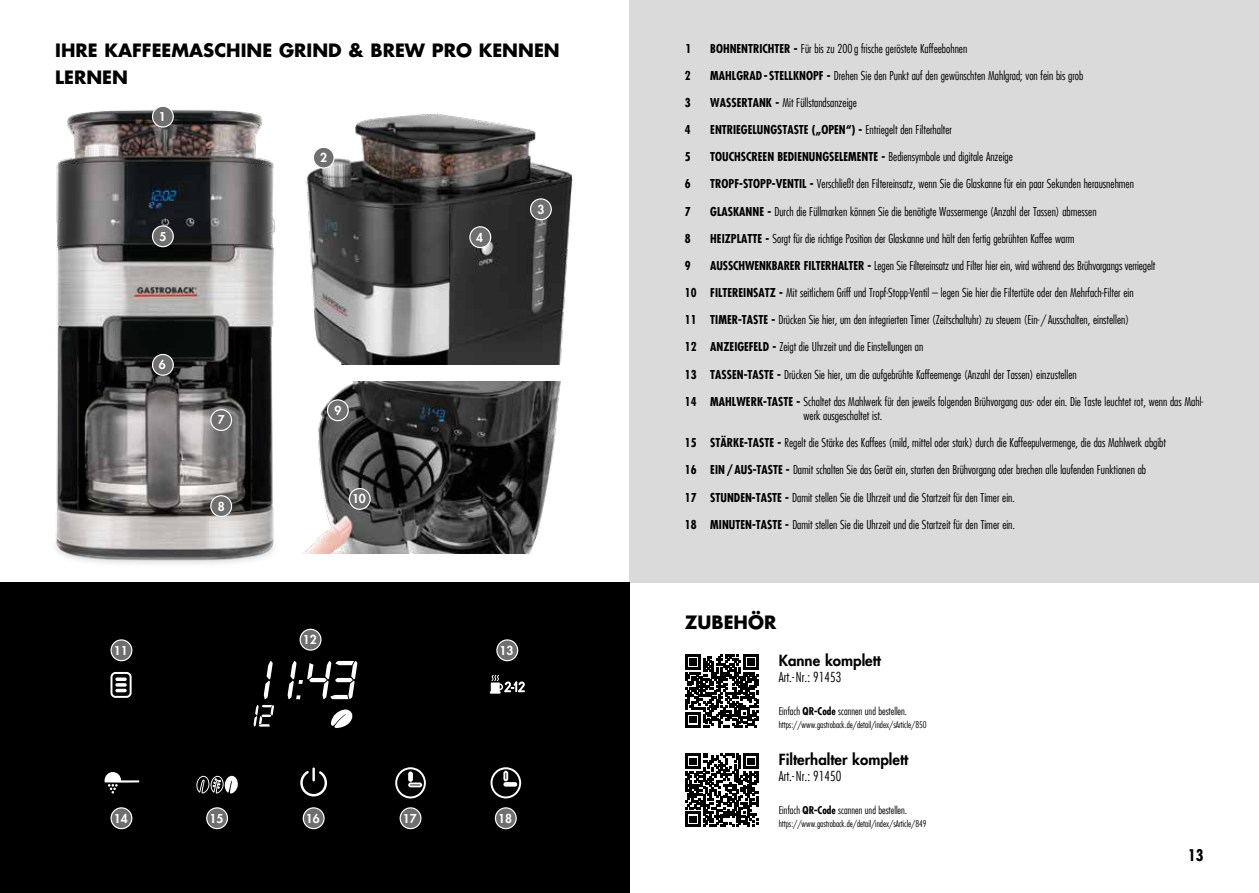
<style>
.page{position:relative;width:1259px;height:893px;background:#fff}
.page>*{position:absolute;margin:0;border:0;box-sizing:border-box;transform-origin:0 0}
.t1{font:700 18px/27px "Futura LT";color:#000}
.t2{font:700 condensed 15.75px "Futura LT";color:#000}
.t3{font:800 15px "Futura LT";color:#000}
.t4{font:300 condensed 13.5px "Futura LT";color:#000}
.t5{font:300 condensed 12px/14.4px "Futura LT";color:#000}
.t6{font:700 condensed 12px "Futura LT";color:#000}
.t7{font:800 12px "Futura LT";color:#fff}
.t8{font:800 12px "Futura LT";color:#000}
.t9{font:300 condensed 10.5px "Futura LT";color:#000}
.t10{font:300 condensed 9px "Futura LT";color:#000}
.s1{font-weight:700}
.s2{font-weight:300}
</style>
<div class="page">
<img style="left:55px;top:110px;width:260px;height:454px">
<div style="left:629px;top:0;width:630px;height:583px;background:#dadada"></div>
<div style="left:152px;top:106px;width:21px;height:21px;background:#706f6f;border-radius:50%"></div>
<div style="left:152px;top:106px;width:22px;height:22px;border:1px solid #fff;border-radius:50%"></div>
<img style="left:232px;top:110px;width:341px;height:255px">
<div style="left:313px;top:147px;width:21px;height:21px;background:#706f6f;border-radius:50%"></div>
<div style="left:313px;top:147px;width:22px;height:22px;border:1px solid #fff;border-radius:50%"></div>
<div style="left:530px;top:199px;width:21px;height:21px;background:#706f6f;border-radius:50%"></div>
<div style="left:530px;top:198px;width:22px;height:22px;border:1px solid #fff;border-radius:50%"></div>
<div style="left:470px;top:227px;width:21px;height:21px;background:#706f6f;border-radius:50%"></div>
<div style="left:469px;top:226px;width:22px;height:22px;border:1px solid #fff;border-radius:50%"></div>
<div style="left:152px;top:354px;width:21px;height:21px;background:#706f6f;border-radius:50%"></div>
<div style="left:152px;top:354px;width:22px;height:22px;border:1px solid #fff;border-radius:50%"></div>
<div style="left:152px;top:226px;width:21px;height:21px;background:#706f6f;border-radius:50%"></div>
<div style="left:152px;top:225px;width:22px;height:22px;border:1px solid #fff;border-radius:50%"></div>
<div style="left:211px;top:410px;width:20px;height:20px;background:#706f6f;border-radius:50%"></div>
<div style="left:210px;top:409px;width:22px;height:22px;border:1px solid #fff;border-radius:50%"></div>
<div style="left:211px;top:496px;width:20px;height:20px;background:#706f6f;border-radius:50%"></div>
<div style="left:210px;top:495px;width:22px;height:22px;border:1px solid #fff;border-radius:50%"></div>
<img style="left:299px;top:382px;width:262px;height:171px">
<div style="left:0;top:583px;width:629px;height:310px;background:#000"></div>
<svg style="left:110px;top:672px;width:22px;height:26px"></svg>
<svg style="left:331px;top:709px;width:22px;height:19px"></svg>
<svg style="left:300px;top:771px;width:27px;height:25px"></svg>
<hr style="left:312px;top:767px;width:3px;height:14px;background:#fff">
<svg style="left:395px;top:767px;width:31px;height:31px"></svg>
<div style="left:408px;top:771px;width:5px;height:11px;background:#fff;border-radius:2px"></div>
<svg style="left:490px;top:767px;width:31px;height:31px"></svg>
<div style="left:503px;top:782px;width:14px;height:5px;background:#fff;border-radius:2px"></div>
<svg style="left:105px;top:772px;width:34px;height:21px"></svg>
<svg style="left:254px;top:705px;width:20px;height:22px"></svg>
<svg style="left:264px;top:661px;width:9px;height:38px"></svg>
<svg style="left:288px;top:661px;width:69px;height:38px"></svg>
<svg style="left:489px;top:675px;width:36px;height:19px"></svg>
<svg style="left:196px;top:775px;width:42px;height:19px"></svg>
<div style="left:349px;top:489px;width:21px;height:20px;background:#706f6f;border-radius:50%"></div>
<div style="left:349px;top:488px;width:22px;height:22px;border:1px solid #fff;border-radius:50%"></div>
<div style="left:327px;top:400px;width:21px;height:21px;background:#706f6f;border-radius:50%"></div>
<div style="left:327px;top:399px;width:22px;height:22px;border:1px solid #fff;border-radius:50%"></div>
<div style="left:111px;top:640px;width:21px;height:21px;background:#706f6f;border-radius:50%"></div>
<div style="left:110px;top:639px;width:22px;height:22px;border:1px solid #fff;border-radius:50%"></div>
<div style="left:111px;top:808px;width:21px;height:21px;background:#706f6f;border-radius:50%"></div>
<div style="left:110px;top:807px;width:22px;height:22px;border:1px solid #fff;border-radius:50%"></div>
<div style="left:207px;top:808px;width:20px;height:21px;background:#706f6f;border-radius:50%"></div>
<div style="left:206px;top:807px;width:22px;height:22px;border:1px solid #fff;border-radius:50%"></div>
<div style="left:303px;top:808px;width:21px;height:21px;background:#706f6f;border-radius:50%"></div>
<div style="left:303px;top:807px;width:22px;height:22px;border:1px solid #fff;border-radius:50%"></div>
<div style="left:400px;top:808px;width:21px;height:21px;background:#706f6f;border-radius:50%"></div>
<div style="left:399px;top:807px;width:22px;height:22px;border:1px solid #fff;border-radius:50%"></div>
<div style="left:495px;top:808px;width:21px;height:21px;background:#706f6f;border-radius:50%"></div>
<div style="left:495px;top:807px;width:22px;height:22px;border:1px solid #fff;border-radius:50%"></div>
<div style="left:497px;top:640px;width:20px;height:21px;background:#706f6f;border-radius:50%"></div>
<div style="left:496px;top:639px;width:22px;height:22px;border:1px solid #fff;border-radius:50%"></div>
<div style="left:300px;top:629px;width:21px;height:21px;background:#706f6f;border-radius:50%"></div>
<div style="left:299px;top:629px;width:22px;height:22px;border:1px solid #fff;border-radius:50%"></div>
<svg style="left:685px;top:654px;width:73px;height:74px"></svg>
<svg style="left:685px;top:753px;width:73px;height:74px"></svg>
<h1 class="t1" style="left:55px;top:37px;width:506px">IHRE KAFFEEMASCHINE GRIND &amp; BREW PRO KENNEN<br>LERNEN</h1>
<p class="t7" style="left:159px;top:109px;width:8px">1</p>
<p class="t7" style="left:159px;top:228px;width:8px">5</p>
<p class="t7" style="left:159px;top:357px;width:8px">6</p>
<p class="t7" style="left:218px;top:412px;width:8px">7</p>
<p class="t7" style="left:218px;top:498px;width:8px">8</p>
<p class="t7" style="left:114px;top:642px;width:15px">11</p>
<p class="t7" style="left:320px;top:150px;width:8px">2</p>
<p class="t7" style="left:334px;top:402px;width:8px">9</p>
<p class="t7" style="left:352px;top:491px;width:15px">10</p>
<p class="t7" style="left:303px;top:632px;width:15px">12</p>
<p class="t7" style="left:476px;top:230px;width:8px">4</p>
<p class="t7" style="left:537px;top:201px;width:8px">3</p>
<p class="t7" style="left:499px;top:642px;width:15px">13</p>
<p class="t7" style="left:114px;top:810px;width:15px">14</p>
<p class="t7" style="left:209px;top:810px;width:15px">15</p>
<p class="t7" style="left:306px;top:810px;width:15px">16</p>
<p class="t7" style="left:403px;top:810px;width:15px">17</p>
<p class="t7" style="left:498px;top:810px;width:15px">18</p>
<p class="t8" style="left:685px;top:40px;width:8px">1</p>
<p class="t5" style="left:710px;top:41px;width:258px"><span class="s1">BOHNENTRICHTER -</span> Für bis zu 200 g frische geröstete Kaffeebohnen</p>
<p class="t6" style="left:685px;top:68px;width:7px">2</p>
<p class="t5" style="left:710px;top:68px;width:374px"><span class="s1">MAHLGRAD- STELLKNOPF -</span> Drehen Sie den Punkt auf den gewünschten Mahlgrad; von fein bis grob</p>
<p class="t6" style="left:685px;top:95px;width:7px">3</p>
<p class="t5" style="left:710px;top:95px;width:148px"><span class="s1">WASSERTANK -</span> Mit Füllstandsanzeige</p>
<p class="t6" style="left:685px;top:122px;width:7px">4</p>
<p class="t6" style="left:710px;top:122px;width:243px">ENTRIEGELUNGSTASTE („OPEN“) - <span class="s2">Entriegelt den Filterhalter</span></p>
<p class="t6" style="left:685px;top:149px;width:7px">5</p>
<p class="t5" style="left:710px;top:150px;width:304px"><span class="s1">TOUCHSCREEN BEDIENUNGSELEMENTE -</span> Bediensymbole und digitale Anzeige</p>
<p class="t6" style="left:685px;top:177px;width:7px">6</p>
<p class="t5" style="left:710px;top:177px;width:425px"><span class="s1">TROPF-STOPP-VENTIL -</span> Verschließt den Filtereinsatz, wenn Sie die Glaskanne für ein paar Sekunden herausnehmen</p>
<p class="t6" style="left:685px;top:204px;width:7px">7</p>
<p class="t5" style="left:710px;top:204px;width:388px"><span class="s1">GLASKANNE -</span> Durch die Füllmarken können Sie die benötigte Wassermenge (Anzahl der Tassen) abmessen</p>
<p class="t6" style="left:685px;top:231px;width:7px">8</p>
<p class="t5" style="left:710px;top:231px;width:366px"><span class="s1">HEIZPLATTE -</span> Sorgt für die richtige Position der Glaskanne und hält den fertig gebrühten Kaffee warm</p>
<p class="t6" style="left:685px;top:258px;width:7px">9</p>
<p class="t5" style="left:710px;top:258px;width:446px"><span class="s1">AUSSCHWENKBARER FILTERHALTER -</span> Legen Sie Filtereinsatz und Filter hier ein, wird während des Brühvorgangs verriegelt</p>
<p class="t5" style="left:685px;top:285px;width:450px"><span class="s1">10 FILTEREINSATZ -</span> Mit seitlichem Griff und Tropf-Stopp-Ventil – legen Sie hier die Filtertüte oder den Mehrfach-Filter ein</p>
<p class="t5" style="left:685px;top:313px;width:446px"><span class="s1">11 TIMER-TASTE -</span> Drücken Sie hier, um den integrierten Timer (Zeitschaltuhr) zu steuern (Ein- / Ausschalten, einstellen)</p>
<p class="t5" style="left:685px;top:340px;width:240px"><span class="s1">12 ANZEIGEFELD -</span> Zeigt die Uhrzeit und die Einstellungen an</p>
<p class="t5" style="left:685px;top:367px;width:393px"><span class="s1">13 TASSEN-TASTE -</span> Drücken Sie hier, um die aufgebrühte Kaffeemenge (Anzahl der Tassen) einzustellen</p>
<p class="t5" style="left:803px;top:394px;width:401px;text-indent:-119px"><span class="s1">14 MAHLWERK-TASTE -</span> Schaltet das Mahlwerk für den jeweils folgenden Brühvorgang aus- oder ein. Die Taste leuchtet rot, wenn das Mahl&shy;werk ausgeschaltet ist.</p>
<p class="t5" style="left:685px;top:436px;width:483px"><span class="s1">15 STÄRKE-TASTE -</span> Regelt die Stärke des Kaffees (mild, mittel oder stark) durch die Kaffeepulvermenge, die das Mahlwerk abgibt</p>
<p class="t5" style="left:685px;top:463px;width:463px"><span class="s1">16 EIN/AUS-TASTE -</span> Damit schalten Sie das Gerät ein, starten den Brühvorgang oder brechen alle laufenden Funktionen ab</p>
<p class="t5" style="left:685px;top:490px;width:332px"><span class="s1">17 STUNDEN-TASTE -</span> Damit stellen Sie die Uhrzeit und die Startzeit für den Timer ein.</p>
<p class="t5" style="left:685px;top:517px;width:332px"><span class="s1">18 MINUTEN-TASTE -</span> Damit stellen Sie die Uhrzeit und die Startzeit für den Timer ein.</p>
<h1 class="t1" style="left:685px;top:608px;width:93px">ZUBEHÖR</h1>
<p class="t3" style="left:779px;top:650px;width:104px">Kanne komplett</p>
<p class="t4" style="left:779px;top:669px;width:64px">Art.- Nr.: 91453</p>
<p class="t9" style="left:779px;top:705px;width:130px">Einfach <span class="s1">QR-Code</span> scannen und bestellen.</p>
<p class="t10" style="left:779px;top:719px;width:149px">https://www.gastroback.de/detail/index/sArticle/850</p>
<p class="t3" style="left:779px;top:749px;width:131px">Filterhalter komplett</p>
<p class="t4" style="left:779px;top:768px;width:64px">Art.- Nr.: 91450</p>
<p class="t9" style="left:779px;top:804px;width:130px">Einfach <span class="s1">QR-Code</span> scannen und bestellen.</p>
<p class="t10" style="left:779px;top:818px;width:149px">https://www.gastroback.de/detail/index/sArticle/849</p>
<h2 class="t2" style="left:1188px;top:845px;width:17px">13</h2>
</div>
